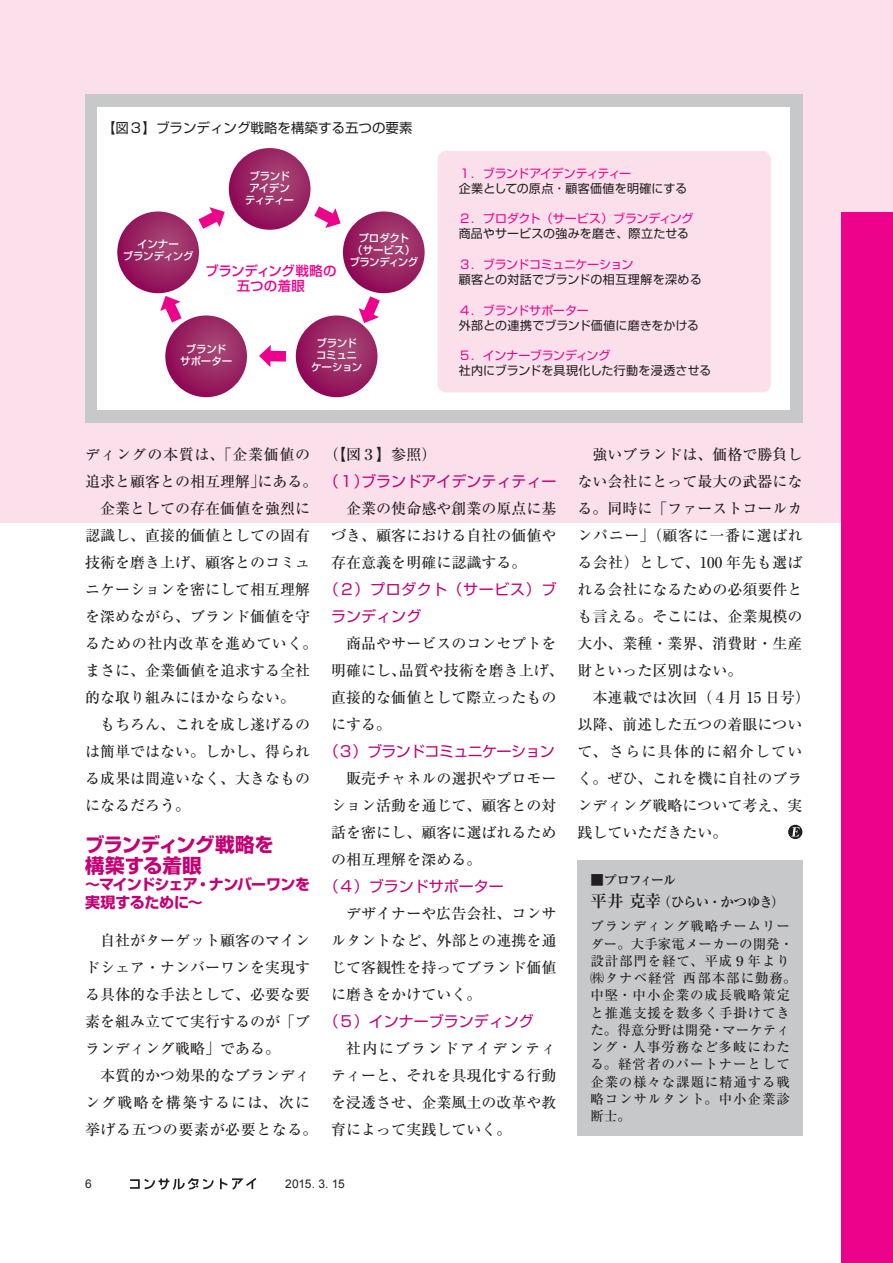
<style>
.page{position:relative;width:893px;height:1263px;background:#fff}
.page>*{position:absolute;margin:0;border:0;box-sizing:border-box;transform-origin:0 0}
.t1{font:700 19.5px/21px "Shin Go Pro";letter-spacing:-.02em;color:#c30175}
.t2{font:500 15px/27px "Ryumin Pro";color:#231f20;text-align:justify}
.t3{font:500 15px/27px "Ryumin Pro";letter-spacing:.04em;color:#231f20;text-align:center}
.t4{font:15px "Shin Go Pro";color:#c30175}
.t5{font:700 15px/18px "Shin Go Pro";letter-spacing:-.04em;color:#c30175}
.t6{font:15px/27px "Shin Go Pro";letter-spacing:.04em;color:#c30175}
.t7{font:15px "Shin Go Pro";letter-spacing:-.04em;color:#c30175}
.t8{font:500 13.5px/17.2px "Ryumin Pro";letter-spacing:.065em;color:#231f20}
.t9{font:13.5px "Shin Go Pro";color:#231f20}
.t10{font:700 13.5px/22.2px "Ryumin Pro";letter-spacing:-.08em;color:#231f20}
.t11{font:500 13.5px/15px "Shin Go Pro";letter-spacing:-.015em;color:#ed028c;text-align:center}
.t12{font:12px "Shin Go Pro";letter-spacing:.015em;color:#231f20}
.t13{font:12px "Shin Go Pro";letter-spacing:-.025em;color:#ed028c}
.t14{font:12px "Shin Go Pro";letter-spacing:-.06em;color:#ed028c}
.t15{font:12px "Arial";letter-spacing:-.02em;color:#231f20}
.t16{font:500 10.5px/12px "Shin Go Pro";letter-spacing:-.04em;color:#fff;text-align:center}
.t17{font:500 10.5px/12px "Shin Go Pro";letter-spacing:-.07em;color:#fff;text-align:center}
.t18{font:500 10.5px/12px "Shin Go Pro";letter-spacing:-.015em;color:#fff;text-align:center}
.t19{font:500 10.5px/12px "Shin Go Pro";letter-spacing:-.02em;color:#fff;text-align:center}
.s1{font-family:"Shin Go Pro";font-weight:400;color:#c30175}
.s2{font-size:16.5px}
</style>
<div class="page">
<div style="left:0;top:0;width:893px;height:523px;background:#fbdfeb"></div>
<div style="left:842px;top:212px;width:51px;height:1051px;background:#ed028c"></div>
<hr style="left:892px;top:0;width:1px;height:1134px;background:#ed028c">
<svg style="left:892px;top:64px;width:1px;height:21px"></svg>
<svg style="left:130px;top:1178px;width:126px;height:12px"></svg>
<div style="left:789px;top:825px;width:13px;height:13px;background:#4a4748;border-radius:50%"></div>
<div style="left:788px;top:825px;width:14px;height:14px;border:2px solid #231f20;border-radius:50%"></div>
<svg style="left:791px;top:827px;width:9px;height:9px"></svg>
<div style="left:578px;top:860px;width:225px;height:275px;background:#c7c8ca"></div>
<div style="left:85px;top:94px;width:718px;height:328px;background:#c7c8ca"></div>
<div style="left:98px;top:107px;width:692px;height:303px;background:#fff"></div>
<div style="left:438px;top:151px;width:333px;height:241px;background:#fbdfeb;border-radius:9px"></div>
<svg style="left:229px;top:148px;width:81px;height:82px;background:#9a2865"></svg>
<svg style="left:343px;top:211px;width:82px;height:82px;background:#9b2a66"></svg>
<svg style="left:296px;top:315px;width:81px;height:82px;background:#9a2865"></svg>
<svg style="left:165px;top:315px;width:82px;height:82px;background:#9b2966"></svg>
<svg style="left:117px;top:211px;width:82px;height:82px;background:#9b2966"></svg>
<svg style="left:303px;top:197px;width:38px;height:31px"></svg>
<svg style="left:354px;top:285px;width:35px;height:44px"></svg>
<div style="left:268px;top:351px;width:18px;height:11px;background:#ed028c"></div>
<svg style="left:259px;top:345px;width:12px;height:22px"></svg>
<svg style="left:155px;top:290px;width:36px;height:44px"></svg>
<svg style="left:187px;top:207px;width:38px;height:31px"></svg>
<p class="t9" style="left:102px;top:117px;width:312px">【図３】ブランディング戦略を構築する五つの要素</p>
<p class="t17" style="left:245px;top:169px;width:50px">ブランドアイデンティティー</p>
<p class="t18" style="left:123px;top:236px;width:72px">インナー<br>ブランディング</p>
<p class="t11" style="left:205px;top:262px;width:133px">ブランディング戦略の五つの着眼</p>
<p class="t16" style="left:349px;top:231px;width:70px">プロダクト<br>（サービス）ブランディング</p>
<p class="t19" style="left:180px;top:342px;width:54px">ブランドサポーター</p>
<p class="t16" style="left:311px;top:336px;width:53px">ブランドコミュニケーション</p>
<p class="t14" style="left:459px;top:163px;width:174px">１．ブランドアイデンティティー</p>
<p class="t12" style="left:459px;top:178px;width:230px">企業としての原点・顧客価値を明確にする</p>
<p class="t13" style="left:459px;top:209px;width:236px">２．プロダクト（サービス）ブランディング</p>
<p class="t12" style="left:459px;top:224px;width:231px">商品やサービスの強みを磨き、際立たせる</p>
<p class="t13" style="left:459px;top:255px;width:176px">３．ブランドコミュニケーション</p>
<p class="t12" style="left:459px;top:270px;width:244px">顧客との対話でブランドの相互理解を深める</p>
<p class="t13" style="left:459px;top:300px;width:132px">４．ブランドサポーター</p>
<p class="t12" style="left:459px;top:315px;width:242px">外部との連携でブランド価値に磨きをかける</p>
<p class="t13" style="left:459px;top:346px;width:153px">５．インナーブランディング</p>
<p class="t12" style="left:459px;top:361px;width:254px">社内にブランドを具現化した行動を浸透させる</p>
<p class="t2" style="left:324px;top:439px;width:114px">（【図３】参照）</p>
<p class="t2" style="left:331px;top:493px;width:226px;text-indent:15px">企業の使命感や創業の原点に基づき、顧客における自社の価値や存在意義を明確に認識する。</p>
<p class="t6" style="left:331px;top:574px;width:227px;text-indent:-8px">（２）プロダクト（サービス）ブランディング</p>
<p class="t2" style="left:331px;top:628px;width:234px;text-align:left;text-indent:15px">商品やサービスのコンセプトを明確にし、品質や技術を磨き上げ、直接的な価値として際立ったものにする。</p>
<p class="t7" style="left:324px;top:739px;width:232px">（３）ブランドコミュニケーション</p>
<p class="t2" style="left:331px;top:763px;width:226px;text-indent:15px">販売チャネルの選択やプロモーション活動を通じて、顧客との対話を密にし、顧客に選ばれるための相互理解を深める。</p>
<p class="t4" style="left:324px;top:874px;width:181px">（４）ブランドサポーター</p>
<p class="t2" style="left:331px;top:898px;width:226px;text-indent:15px">デザイナーや広告会社、コンサルタントなど、外部との連携を通じて客観性を持ってブランド価値に磨きをかけていく。</p>
<p class="t4" style="left:324px;top:1009px;width:211px">（５）インナーブランディング</p>
<p class="t2" style="left:331px;top:1033px;width:226px;text-indent:15px">社内にブランドアイデンティティーと、それを具現化する行動を浸透させ、企業風土の改革や教育によって実践していく。</p>
<p class="t3" style="left:85px;top:439px;width:227px">ディングの本質は、「企業価値の</p>
<p class="t2" style="left:85px;top:466px;width:473px">追求と顧客との相互理解」にある。<span class="s1">（１）ブランドアイデンティティー</span></p>
<p class="t2" style="left:100px;top:493px;width:212px">企業としての存在価値を強烈に</p>
<p class="t2" style="left:85px;top:520px;width:227px">認識し、直接的価値としての固有</p>
<p class="t2" style="left:85px;top:547px;width:227px">技術を磨き上げ、顧客とのコミュ</p>
<p class="t2" style="left:85px;top:574px;width:227px">ニケーションを密にして相互理解</p>
<p class="t2" style="left:85px;top:601px;width:227px">を深めながら、ブランド価値を守</p>
<p class="t3" style="left:85px;top:628px;width:234px">るための社内改革を進めていく。</p>
<p class="t2" style="left:85px;top:655px;width:227px">まさに、企業価値を追求する全社</p>
<p class="t2" style="left:85px;top:682px;width:212px">的な取り組みにほかならない。</p>
<p class="t2" style="left:100px;top:709px;width:212px">もちろん、これを成し遂げるの</p>
<p class="t2" style="left:85px;top:736px;width:227px">は簡単ではない。しかし、得られ</p>
<p class="t2" style="left:85px;top:763px;width:227px">る成果は間違いなく、大きなもの</p>
<p class="t2" style="left:85px;top:790px;width:107px">になるだろう。</p>
<h1 class="t1" style="left:85px;top:832px;width:190px">ブランディング戦略を構築する着眼</h1>
<p class="t5" style="left:85px;top:874px;width:227px">～マインドシェア・ナンバーワンを実現するために～</p>
<p class="t2" style="left:85px;top:925px;width:227px;text-indent:15px">自社がターゲット顧客のマインドシェア・ナンバーワンを実現する具体的な手法として、必要な要素を組み立てて実行するのが「ブランディング戦略」である。</p>
<p class="t3" style="left:85px;top:1060px;width:234px">本質的かつ効果的なブランディ<br>ング戦略を構築するには、次に挙げる五つの要素が必要となる。</p>
<p class="t15" style="left:85px;top:1176px;width:8px">6</p>
<p class="t15" style="left:285px;top:1176px;width:61px">2015. 3. 15</p>
<p class="t2" style="left:578px;top:439px;width:227px;text-indent:15px">強いブランドは、価格で勝負しない会社にとって最大の武器になる。同時に「ファーストコールカンパニー」（顧客に一番に選ばれる会社）として、100 年先も選ばれる会社になるための必須要件とも言える。そこには、企業規模の大小、業種・業界、消費財・生産財といった区別はない。</p>
<p class="t2" style="left:578px;top:682px;width:234px;text-align:left;text-indent:15px">本連載では次回（４月 15 日号）以降、前述した五つの着眼について、さらに具体的に紹介していく。ぜひ、これを機に自社のブランディング戦略について考え、実践していただきたい。</p>
<p class="t10" style="left:590px;top:868px;width:196px">■プロフィール<br><span class="s2">平井 克幸</span>（ひらい・かつゆき）</p>
<p class="t8" style="left:590px;top:916px;width:208px">ブランディング戦略チームリーダー。大手家電メーカーの開発・設計部門を経て、平成９年より㈱タナベ経営 西部本部に勤務。中堅・中小企業の成長戦略策定と推進支援を数多く手掛けてきた。得意分野は開発・マーケティング・人事労務など多岐にわたる。経営者のパートナーとして企業の様々な課題に精通する戦略コンサルタント。中小企業診断士。　</p>
</div>
